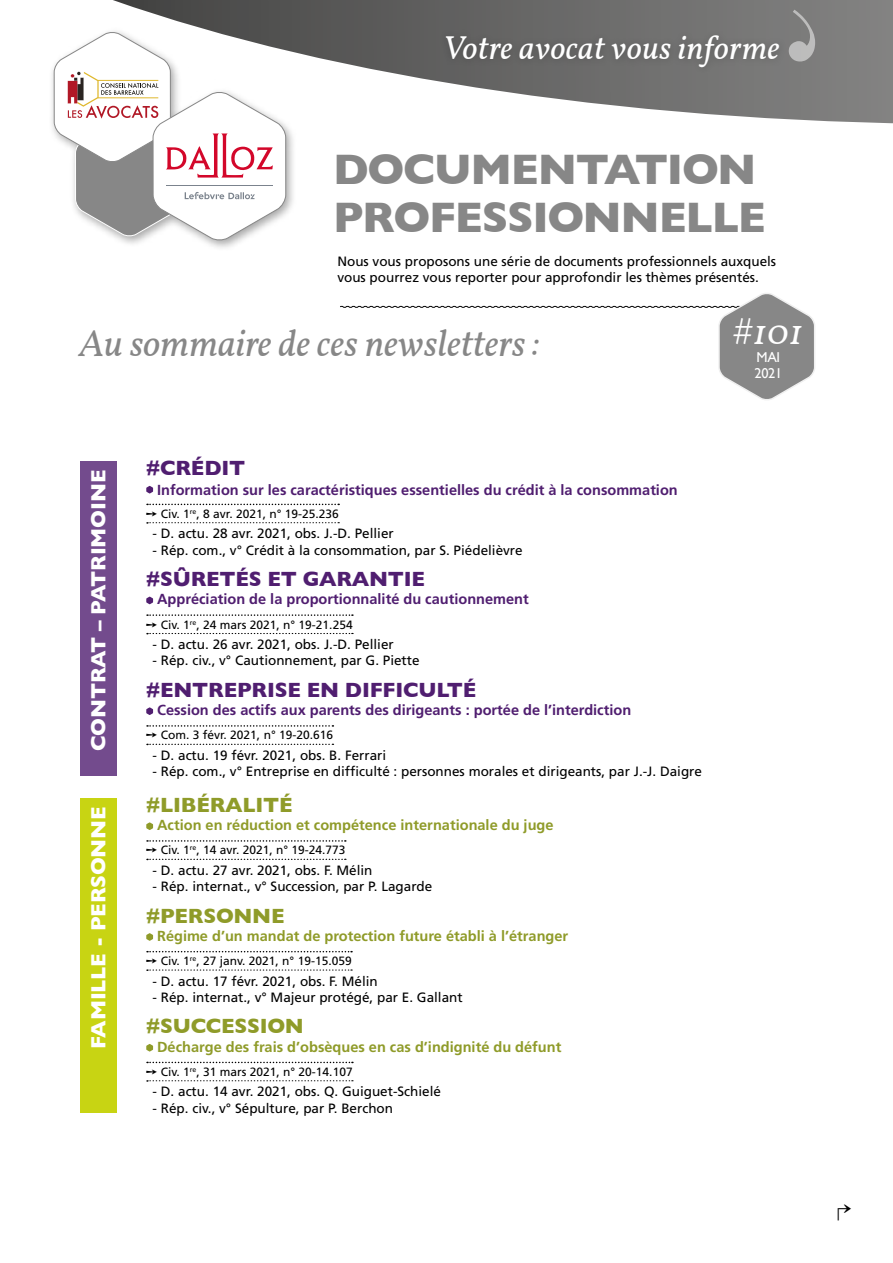
<style>
.page{position:relative;width:893px;height:1263px;background:#fff}
.page>*{position:absolute;margin:0;border:0;box-sizing:border-box;transform-origin:0 0}
.t1{font:700 43.5px/48px "Gill Sans";letter-spacing:-.03em;color:#878787}
.t2{font:italic 37.5px "Vollkorn";color:#878787}
.t3{font:italic 36px "Vollkorn";color:#fff}
.t4{font:italic 33px "Vollkorn";letter-spacing:.01em;color:#fff}
.t5{font:28.8px "MS Mincho";color:#000}
.t6{font:700 21px "Gill Sans";letter-spacing:-.01em;color:#501e70}
.t7{font:700 21px "Gill Sans";letter-spacing:-.01em;color:#fff}
.t8{font:700 21px "Gill Sans";letter-spacing:-.01em;color:#8f9b29}
.t9{font:700 14.55px "Frutiger";color:#501e70}
.t10{font:700 14.55px "Frutiger";color:#8f9b29}
.t11{font:14.25px/16.2px "Gill Sans";letter-spacing:-.02em;color:#fff}
.t12{font:13.5px/16.2px "Frutiger";color:#000}
.t13{font:12px "Frutiger";color:#000}
</style>
<div class="page">
<svg style="left:113px;top:0;width:780px;height:124px"></svg>
<div style="left:438px;top:28px;width:349px;height:47px;background:#000;opacity:.2"></div>
<svg style="left:340px;top:293px;width:475px;height:107px"></svg>
<div style="left:49px;top:27px;width:247px;height:224px;background:#000;opacity:.35"></div>
<svg style="left:54px;top:31px;width:232px;height:210px"></svg>
<div style="left:80px;top:461px;width:37px;height:315px;background:#734b8d"></div>
<svg style="left:147px;top:504px;width:192px;height:1px"></svg>
<svg style="left:147px;top:522px;width:192px;height:2px"></svg>
<div style="left:148px;top:523px;width:250px;height:15px;background:#fff"></div>
<svg style="left:147px;top:614px;width:206px;height:2px"></svg>
<svg style="left:147px;top:633px;width:206px;height:1px"></svg>
<svg style="left:147px;top:725px;width:186px;height:2px"></svg>
<svg style="left:147px;top:744px;width:186px;height:1px"></svg>
<svg style="left:147px;top:840px;width:199px;height:2px"></svg>
<svg style="left:147px;top:859px;width:199px;height:1px"></svg>
<svg style="left:147px;top:951px;width:205px;height:1px"></svg>
<svg style="left:147px;top:969px;width:205px;height:2px"></svg>
<svg style="left:147px;top:1062px;width:206px;height:1px"></svg>
<svg style="left:147px;top:1080px;width:206px;height:2px"></svg>
<div style="left:148px;top:1081px;width:297px;height:15px;background:#fff"></div>
<svg style="left:146px;top:486px;width:7px;height:7px"></svg>
<svg style="left:146px;top:597px;width:7px;height:7px"></svg>
<svg style="left:146px;top:707px;width:7px;height:8px"></svg>
<svg style="left:146px;top:822px;width:7px;height:8px"></svg>
<svg style="left:146px;top:933px;width:7px;height:8px"></svg>
<svg style="left:146px;top:1044px;width:7px;height:7px"></svg>
<div style="left:80px;top:798px;width:37px;height:314px;background:#c8d413"></div>
<svg style="left:789px;top:10px;width:26px;height:52px"></svg>
<h3 class="t4" style="left:443px;top:24px;width:338px">Votre avocat vous informe</h3>
<h1 class="t1" style="left:333px;top:144px;width:434px">DOCUMENTATION<br>PROFESSIONNELLE</h1>
<p class="t12" style="left:337px;top:253px;width:440px">Nous vous proposons une série de documents professionnels auxquels vous pourrez vous reporter pour approfondir les thèmes présentés.</p>
<h2 class="t2" style="left:79px;top:315px;width:461px">Au sommaire de ces newsletters :</h2>
<h3 class="t7" style="left:82px;top:751px;width:282px;rotate:-90deg">CONTRAT – PATRIMOINE</h3>
<h3 class="t7" style="left:82px;top:1049px;width:244px;rotate:-90deg">FAMILLE - PERSONNE</h3>
<h3 class="t6" style="left:146px;top:452px;width:100px">#CRÉDIT</h3>
<p class="t9" style="left:157px;top:481px;width:522px">Information sur les caractéristiques essentielles du crédit à la consommation</p>
<p class="t13" style="left:146px;top:507px;width:194px">➙ Civ. 1<sup>re</sup>, 8 avr. 2021, n° 19-25.236</p>
<p class="t12" style="left:153px;top:526px;width:243px">- D. actu. 28 avr. 2021, obs. J.-D. Pellier</p>
<p class="t12" style="left:153px;top:542px;width:372px">- Rép. com., v° Crédit à la consommation, par S. Piédelièvre</p>
<h3 class="t6" style="left:146px;top:562px;width:280px">#SÛRETÉS ET GARANTIE</h3>
<p class="t9" style="left:157px;top:591px;width:373px">Appréciation de la proportionnalité du cautionnement</p>
<p class="t13" style="left:146px;top:617px;width:208px">➙ Civ. 1<sup>re</sup>, 24 mars 2021, n° 19-21.254</p>
<p class="t12" style="left:153px;top:636px;width:243px">- D. actu. 26 avr. 2021, obs. J.-D. Pellier</p>
<p class="t12" style="left:153px;top:653px;width:268px">- Rép. civ., v° Cautionnement, par G. Piette</p>
<h3 class="t6" style="left:146px;top:673px;width:332px">#ENTREPRISE EN DIFFICULTÉ</h3>
<p class="t9" style="left:157px;top:701px;width:476px">Cession des actifs aux parents des dirigeants : portée de l’interdiction</p>
<p class="t13" style="left:146px;top:728px;width:188px">➙ Com. 3 févr. 2021, n° 19-20.616</p>
<p class="t12" style="left:153px;top:747px;width:235px">- D. actu. 19 févr. 2021, obs. B. Ferrari</p>
<p class="t12" style="left:153px;top:763px;width:551px">- Rép. com., v° Entreprise en difficulté : personnes morales et dirigeants, par J.-J. Daigre</p>
<h3 class="t8" style="left:146px;top:788px;width:148px">#LIBÉRALITÉ</h3>
<p class="t10" style="left:157px;top:816px;width:398px">Action en réduction et compétence internationale du juge</p>
<p class="t13" style="left:146px;top:843px;width:201px">➙ Civ. 1<sup>re</sup>, 14 avr. 2021, n° 19-24.773</p>
<p class="t12" style="left:153px;top:862px;width:221px">- D. actu. 27 avr. 2021, obs. F. Mélin</p>
<p class="t12" style="left:153px;top:878px;width:281px">- Rép. internat., v° Succession, par P. Lagarde</p>
<h3 class="t8" style="left:146px;top:899px;width:140px">#PERSONNE</h3>
<p class="t10" style="left:157px;top:927px;width:413px">Régime d’un mandat de protection future établi à l’étranger</p>
<p class="t13" style="left:146px;top:954px;width:207px">➙ Civ. 1<sup>re</sup>, 27 janv. 2021, n° 19-15.059</p>
<p class="t12" style="left:153px;top:973px;width:227px">- D. actu. 17 févr. 2021, obs. F. Mélin</p>
<p class="t12" style="left:153px;top:989px;width:312px">- Rép. internat., v° Majeur protégé, par E. Gallant</p>
<h3 class="t8" style="left:146px;top:1010px;width:159px">#SUCCESSION</h3>
<p class="t10" style="left:157px;top:1038px;width:406px">Décharge des frais d’obsèques en cas d’indignité du défunt</p>
<p class="t13" style="left:146px;top:1065px;width:208px">➙ Civ. 1<sup>re</sup>, 31 mars 2021, n° 20-14.107</p>
<p class="t12" style="left:153px;top:1084px;width:290px">- D. actu. 14 avr. 2021, obs. Q. Guiguet-Schielé</p>
<p class="t12" style="left:153px;top:1100px;width:242px">- Rép. civ., v° Sépulture, par P. Berchon</p>
<h3 class="t3" style="left:732px;top:305px;width:72px">#101</h3>
<p class="t11" style="left:754px;top:348px;width:29px">MAI<br>2021</p>
<h3 class="t5" style="left:851px;top:1227px;width:16px;rotate:-180deg">↵</h3>
</div>
